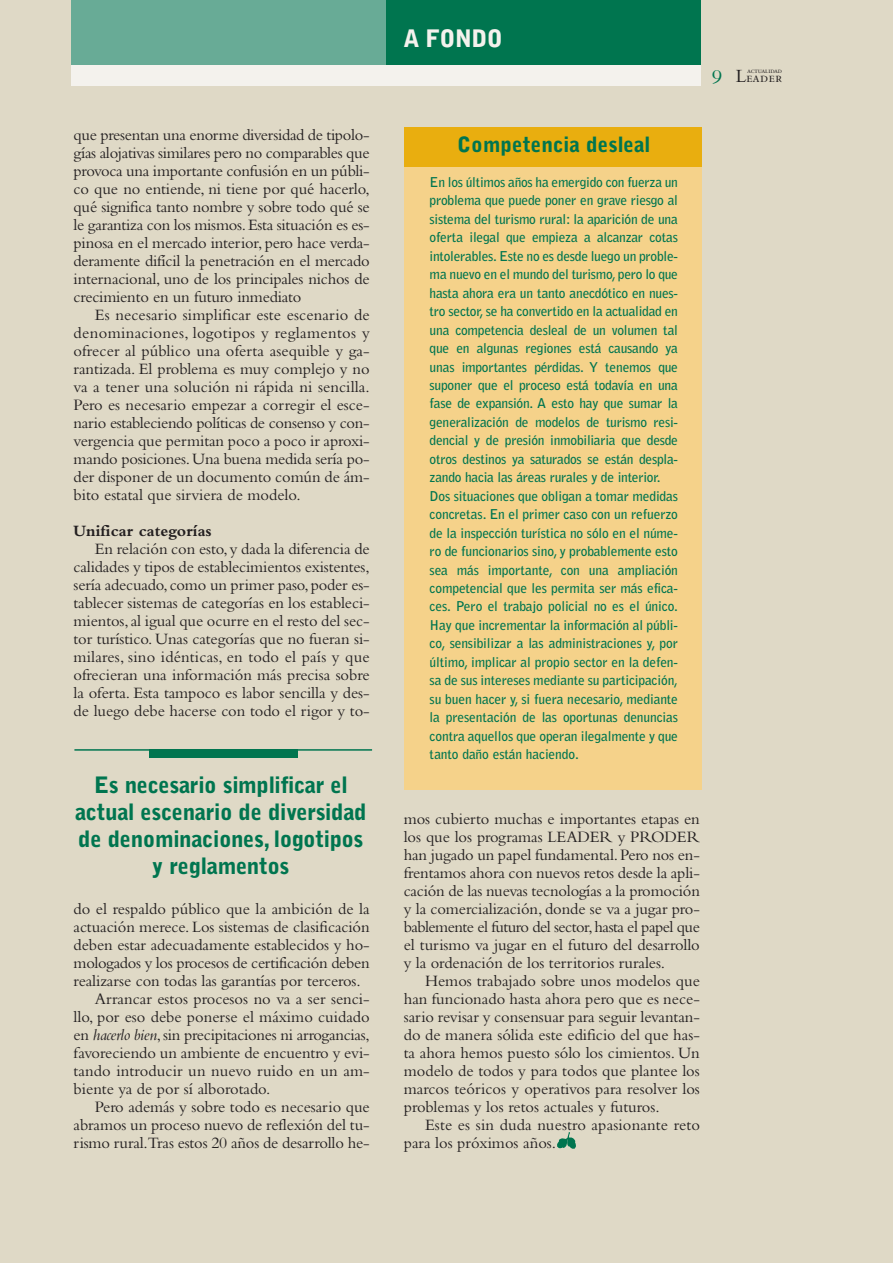
<style>
.page{position:relative;width:893px;height:1263px;background:#dfd9c6}
.page>*{position:absolute;margin:0;border:0;box-sizing:border-box;transform-origin:0 0}
.t1{font:900 24px "Bell Gothic";letter-spacing:-.03em;color:#f4f2ed}
.t2{font:900 22.5px/27px "Bell Gothic";letter-spacing:-.015em;color:#00754f;text-align:center}
.t3{font:22.5px "Bembo SC";color:#00754f}
.t4{font:900 21px "Bell Gothic";color:#00754f}
.t5{font:16.5px "Bembo";letter-spacing:-.005em;color:#231f20}
.t6{font:16.5px "Bembo";letter-spacing:-.03em;color:#231f20}
.t7{font:16.5px "Bembo";letter-spacing:.02em;color:#231f20}
.t8{font:700 16.5px "Bembo";color:#231f20}
.t9{font:14.25px "Bembo SC";letter-spacing:.015em;color:#231f20}
.t10{font:700 13.5px/18.5px "Bell Gothic";letter-spacing:-.02em;color:#00754f}
.t11{font:7.5px "Bembo SC";letter-spacing:-.04em;color:#231f20}
.s1{font-style:italic}
.s2{font-size:19.5px}
</style>
<div class="page">
<div style="left:72px;top:65px;width:629px;height:21px;background:#f4f2ed"></div>
<div style="left:72px;top:0;width:315px;height:65px;background:#68ab96"></div>
<div style="left:386px;top:0;width:315px;height:65px;background:#00754f"></div>
<img style="left:557px;top:1133px;width:18px;height:15px">
<div style="left:404px;top:133px;width:297px;height:657px;background:#f5d28a"></div>
<div style="left:404px;top:127px;width:297px;height:39px;background:#e9ae0f"></div>
<hr style="left:74px;top:749px;width:298px;height:2px;background:#00754f">
<div style="left:149px;top:749px;width:149px;height:8px;background:#00754f"></div>
<p class="t5" style="left:74px;top:129px;width:298px">que presentan una enorme diversidad de tipolo-</p>
<p class="t5" style="left:74px;top:147px;width:298px">gías alojativas similares pero no comparables que</p>
<p class="t5" style="left:74px;top:165px;width:298px">provoca una importante confusión en un públi-</p>
<p class="t5" style="left:74px;top:183px;width:298px">co que no entiende, ni tiene por qué hacerlo,</p>
<p class="t5" style="left:74px;top:201px;width:298px">qué significa tanto nombre y sobre todo qué se</p>
<p class="t5" style="left:74px;top:219px;width:298px">le garantiza con los mismos.Esta situación es es-</p>
<p class="t5" style="left:74px;top:237px;width:298px">pinosa en el mercado interior,pero hace verda-</p>
<p class="t5" style="left:74px;top:255px;width:298px">deramente difícil la penetración en el mercado</p>
<p class="t5" style="left:74px;top:273px;width:298px">internacional, uno de los principales nichos de</p>
<p class="t5" style="left:74px;top:291px;width:229px">crecimiento en un futuro inmediato</p>
<p class="t5" style="left:95px;top:309px;width:276px">Es necesario simplificar este escenario de</p>
<p class="t7" style="left:74px;top:327px;width:298px">denominaciones, logotipos y reglamentos y</p>
<p class="t5" style="left:74px;top:345px;width:298px">ofrecer al público una oferta asequible y ga-</p>
<p class="t5" style="left:74px;top:363px;width:298px">rantizada. El problema es muy complejo y no</p>
<p class="t5" style="left:74px;top:381px;width:298px">va a tener una solución ni rápida ni sencilla.</p>
<p class="t5" style="left:74px;top:399px;width:298px">Pero es necesario empezar a corregir el esce-</p>
<p class="t5" style="left:74px;top:417px;width:298px">nario estableciendo políticas de consenso y con-</p>
<p class="t5" style="left:74px;top:435px;width:298px">vergencia que permitan poco a poco ir aproxi-</p>
<p class="t5" style="left:74px;top:453px;width:298px">mando posiciones.Una buena medida sería po-</p>
<p class="t5" style="left:74px;top:471px;width:298px">der disponer de un documento común de ám-</p>
<p class="t5" style="left:74px;top:489px;width:229px">bito estatal que sirviera de modelo.</p>
<p class="t8" style="left:74px;top:525px;width:140px">Unificar categorías</p>
<p class="t5" style="left:95px;top:543px;width:276px">En relación con esto,y dada la diferencia de</p>
<p class="t5" style="left:74px;top:561px;width:298px">calidades y tipos de establecimientos existentes,</p>
<p class="t5" style="left:74px;top:579px;width:298px">sería adecuado,como un primer paso,poder es-</p>
<p class="t5" style="left:74px;top:597px;width:298px">tablecer sistemas de categorías en los estableci-</p>
<p class="t5" style="left:74px;top:615px;width:298px">mientos,al igual que ocurre en el resto del sec-</p>
<p class="t5" style="left:74px;top:633px;width:298px">tor turístico. Unas categorías que no fueran si-</p>
<p class="t5" style="left:74px;top:651px;width:298px">milares, sino idénticas, en todo el país y que</p>
<p class="t5" style="left:74px;top:669px;width:298px">ofrecieran una información más precisa sobre</p>
<p class="t5" style="left:74px;top:687px;width:298px">la oferta. Esta tampoco es labor sencilla y des-</p>
<p class="t5" style="left:74px;top:705px;width:298px">de luego debe hacerse con todo el rigor y to-</p>
<p class="t2" style="left:75px;top:773px;width:293px">Es necesario simplificar el actual escenario de diversidad de denominaciones, logotipos y reglamentos</p>
<p class="t5" style="left:74px;top:903px;width:298px">do el respaldo público que la ambición de la</p>
<p class="t5" style="left:74px;top:921px;width:298px">actuación merece. Los sistemas de clasificación</p>
<p class="t5" style="left:74px;top:939px;width:298px">deben estar adecuadamente establecidos y ho-</p>
<p class="t5" style="left:74px;top:957px;width:298px">mologados y los procesos de certificación deben</p>
<p class="t5" style="left:74px;top:975px;width:289px">realizarse con todas las garantías por terceros.</p>
<p class="t5" style="left:95px;top:993px;width:276px">Arrancar estos procesos no va a ser senci-</p>
<p class="t5" style="left:74px;top:1011px;width:298px">llo, por eso debe ponerse el máximo cuidado</p>
<p class="t5" style="left:74px;top:1029px;width:298px">en <span class="s1">hacerlo bien</span>,sin precipitaciones ni arrogancias,</p>
<p class="t5" style="left:74px;top:1047px;width:298px">favoreciendo un ambiente de encuentro y evi-</p>
<p class="t5" style="left:74px;top:1065px;width:298px">tando introducir un nuevo ruido en un am-</p>
<p class="t5" style="left:74px;top:1083px;width:198px">biente ya de por sí alborotado.</p>
<p class="t5" style="left:95px;top:1101px;width:276px">Pero además y sobre todo es necesario que</p>
<p class="t5" style="left:74px;top:1119px;width:298px">abramos un proceso nuevo de reflexión del tu-</p>
<p class="t5" style="left:74px;top:1137px;width:298px">rismo rural.Tras estos 20 años de desarrollo he-</p>
<p class="t1" style="left:404px;top:29px;width:101px">A FONDO</p>
<p class="t4" style="left:457px;top:135px;width:195px">Competencia desleal</p>
<p class="t10" style="left:430px;top:174px;width:250px">En los últimos años ha emergido con fuerza un problema que puede poner en grave riesgo al sistema del turismo rural: la aparición de una oferta ilegal que empieza a alcanzar cotas intolerables. Este no es desde luego un proble&shy;ma nuevo en el mundo del turismo, pero lo que hasta ahora era un tanto anecdótico en nues&shy;tro sector, se ha convertido en la actualidad en una competencia desleal de un volumen tal que en algunas regiones está causando ya unas importantes pérdidas. Y tenemos que suponer que el proceso está todavía en una fase de expansión. A esto hay que sumar la generalización de modelos de turismo resi&shy;dencial y de presión inmobiliaria que desde otros destinos ya saturados se están despla&shy;zando hacia las áreas rurales y de interior.<br>Dos situaciones que obligan a tomar medidas concretas. En el primer caso con un refuerzo de la inspección turística no sólo en el núme&shy;ro de funcionarios sino, y probablemente esto sea más importante, con una ampliación competencial que les permita ser más efica&shy;ces. Pero el trabajo policial no es el único.<br>Hay que incrementar la información al públi&shy;co, sensibilizar a las administraciones y, por último, implicar al propio sector en la defen&shy;sa de sus intereses mediante su participación, su buen hacer y, si fuera necesario, mediante la presentación de las oportunas denuncias contra aquellos que operan ilegalmente y que tanto daño están haciendo.</p>
<p class="t3" style="left:712px;top:59px;width:12px">9</p>
<p class="t11" style="left:747px;top:66px;width:36px">actualidad</p>
<p class="t9" style="left:736px;top:68px;width:48px"><span class="s2">L</span>eader</p>
<p class="t5" style="left:404px;top:813px;width:298px">mos cubierto muchas e importantes etapas en</p>
<p class="t5" style="left:404px;top:831px;width:298px">los que los programas LEADER y PRODER</p>
<p class="t5" style="left:404px;top:849px;width:298px">han jugado un papel fundamental.Pero nos en-</p>
<p class="t5" style="left:404px;top:867px;width:298px">frentamos ahora con nuevos retos desde la apli-</p>
<p class="t5" style="left:404px;top:885px;width:298px">cación de las nuevas tecnologías a la promoción</p>
<p class="t5" style="left:404px;top:903px;width:298px">y la comercialización, donde se va a jugar pro-</p>
<p class="t6" style="left:404px;top:921px;width:298px">bablemente el futuro del sector,hasta el papel que</p>
<p class="t5" style="left:404px;top:939px;width:298px">el turismo va jugar en el futuro del desarrollo</p>
<p class="t5" style="left:404px;top:957px;width:263px">y la ordenación de los territorios rurales.</p>
<p class="t5" style="left:425px;top:975px;width:276px">Hemos trabajado sobre unos modelos que</p>
<p class="t5" style="left:404px;top:993px;width:298px">han funcionado hasta ahora pero que es nece-</p>
<p class="t5" style="left:404px;top:1011px;width:298px">sario revisar y consensuar para seguir levantan-</p>
<p class="t5" style="left:404px;top:1029px;width:298px">do de manera sólida este edificio del que has-</p>
<p class="t5" style="left:404px;top:1047px;width:298px">ta ahora hemos puesto sólo los cimientos. Un</p>
<p class="t5" style="left:404px;top:1065px;width:298px">modelo de todos y para todos que plantee los</p>
<p class="t5" style="left:404px;top:1083px;width:298px">marcos teóricos y operativos para resolver los</p>
<p class="t5" style="left:404px;top:1101px;width:257px">problemas y los retos actuales y futuros.</p>
<p class="t5" style="left:425px;top:1119px;width:276px">Este es sin duda nuestro apasionante reto</p>
<p class="t5" style="left:404px;top:1137px;width:154px">para los próximos años.</p>
</div>
